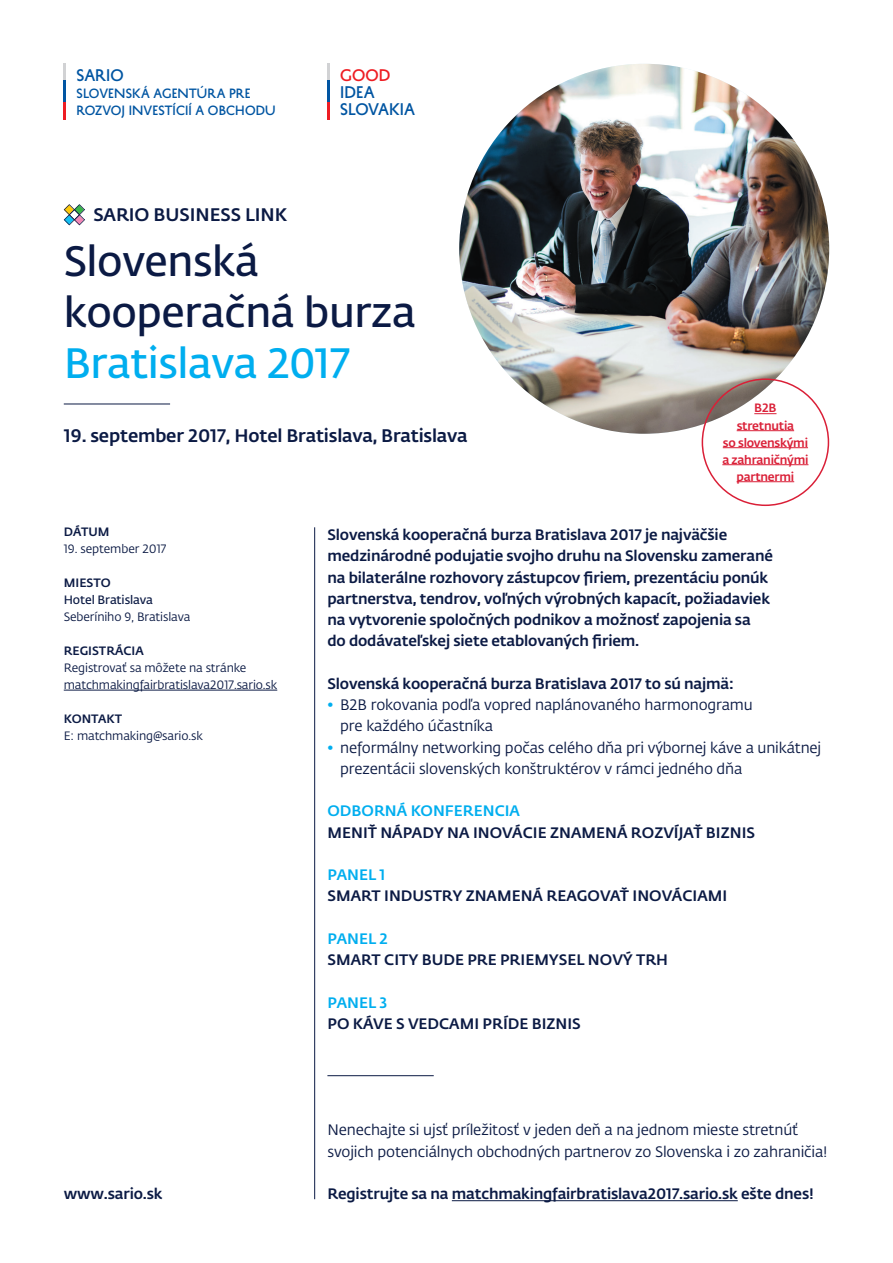
<style>
.page{position:relative;width:893px;height:1263px;background:#fff}
.page>*{position:absolute;margin:0;border:0;box-sizing:border-box;transform-origin:0 0}
.t1{font:600 42px/51px "Fedra Sans Pro";letter-spacing:-.01em;color:#0b1a44}
.t2{font:600 42px "Fedra Sans Pro";letter-spacing:-.01em;color:#00aeef}
.t3{font:500 18px "Fedra Sans Pro";color:#0b1a44}
.t4{font:500 15px/21.3px "Fedra Sans Pro";letter-spacing:-.01em;color:#0b1a44}
.t5{font:15px/21.3px "Fedra Sans Pro";letter-spacing:-.01em;color:#0b1a44}
.t6{font:500 15px "Fedra Sans Pro";color:#00aeef}
.t7{font:15px/17px "History Four";letter-spacing:.005em;color:#0155a2}
.t8{font:15px "History Four";color:#ee1d23}
.t9{font:12px/17px "Fedra Sans Pro";letter-spacing:-.01em;color:#0b1a44}
.t10{font:500 12px/17px "Fedra Sans Pro";letter-spacing:-.02em;color:#da1f37;text-align:center}
.t11{font:12px/17px "History Four";letter-spacing:.01em;color:#0155a2}
.t12{font:500 12px "Fedra Sans Pro";color:#0b1a44}
.t13{font:600 12px "Fedra Sans Pro";letter-spacing:-.01em;color:#0b1a44}
.s1{color:#00aeef}
</style>
<div class="page">
<img style="left:459px;top:64px;width:370px;height:370px;border-radius:185px">
<hr style="left:452px;top:1200px;width:286px;height:1px;background:#0b1a44">
<hr style="left:64px;top:690px;width:213px;height:1px;background:#0b1a44">
<hr style="left:314px;top:527px;width:1px;height:672px;background:#0b1a44">
<hr style="left:64px;top:404px;width:106px;height:1px;background:#0b1a44">
<hr style="left:327px;top:1075px;width:107px;height:1px;background:#0b1a44">
<svg style="left:64px;top:64px;width:2px;height:17px"></svg>
<svg style="left:64px;top:102px;width:2px;height:17px"></svg>
<hr style="left:64px;top:81px;width:2px;height:21px;background:#0155a2">
<hr style="left:327px;top:64px;width:3px;height:17px;background:#d1d2d4">
<hr style="left:327px;top:102px;width:3px;height:17px;background:#ee1d23">
<hr style="left:327px;top:81px;width:3px;height:21px;background:#0155a2">
<svg style="left:64px;top:204px;width:21px;height:21px"></svg>
<svg style="left:754px;top:413px;width:22px;height:1px"></svg>
<hr style="left:737px;top:430px;width:57px;height:1px;background:#da1f37">
<hr style="left:723px;top:447px;width:85px;height:1px;background:#da1f37">
<hr style="left:722px;top:464px;width:86px;height:1px;background:#da1f37">
<hr style="left:737px;top:481px;width:57px;height:1px;background:#da1f37">
<p class="t7" style="left:77px;top:67px;width:49px">SARIO</p>
<p class="t11" style="left:77px;top:85px;width:201px">SLOVENSKÁ AGENTÚRA PRE<br>ROZVOJ INVESTÍCIÍ A OBCHODU</p>
<p class="t3" style="left:94px;top:201px;width:195px">SARIO Business Link</p>
<p class="t8" style="left:340px;top:65px;width:14px">GOO</p>
<p class="t8" style="left:379px;top:65px;width:13px">D</p>
<p class="t7" style="left:340px;top:84px;width:68px">IDEA<br>SLOVAKIA</p>
<h1 class="t1" style="left:64px;top:234px;width:353px">Slovenská kooperačná burza</h1>
<h1 class="t2" style="left:64px;top:333px;width:288px">Bratislava 2017</h1>
<p class="t3" style="left:64px;top:422px;width:405px">19. september 2017, H otel Bratislava, Bratislava</p>
<p class="t10" style="left:722px;top:399px;width:88px">B2B<br>stretnutia<br>so slovenskými a zahraničnými partnermi</p>
<p class="t12" style="left:64px;top:522px;width:45px">Dátum</p>
<p class="t9" style="left:64px;top:540px;width:104px">19. september 2017</p>
<p class="t12" style="left:64px;top:573px;width:46px">Miesto</p>
<p class="t13" style="left:64px;top:591px;width:91px">Hotel Bratislava</p>
<p class="t9" style="left:64px;top:608px;width:128px">Seberíniho 9, Bratislava</p>
<p class="t12" style="left:64px;top:641px;width:81px">Registrácia</p>
<p class="t9" style="left:64px;top:659px;width:215px">Registrovať sa môžete na stránke matchmakingfairbratislava2017.sario.sk</p>
<p class="t12" style="left:64px;top:709px;width:60px">Ko ntakt</p>
<p class="t9" style="left:64px;top:727px;width:141px">E: matchmaking@sario.sk</p>
<p class="t4" style="left:327px;top:523px;width:447px">Slovenská kooperačná burza Bratislava 2017 je najväčšie medzinárodné podujatie svojho druhu na Slovensku zamerané na bilaterálne rozhovory zástupcov firiem, prezentáciu ponúk partnerstva, tendrov, voľných výrobných kapacít, požiadaviek na vytvorenie spoločných podnikov a možnosť zapojenia sa<br>do dodávateľskej siete etablovaných firiem.</p>
<p class="t4" style="left:327px;top:672px;width:408px">Slovenská kooperačná burza Bratislava 2017 to sú najmä:</p>
<p class="t5" style="left:340px;top:694px;width:414px;text-indent:-13px"><span class="s1">•</span> B2B rokovania podľa vopred naplánovaného harmonogramu pre každého účastníka</p>
<p class="t5" style="left:340px;top:736px;width:483px;text-indent:-13px"><span class="s1">•</span> neformálny networking počas celého dňa pri výbornej káve a unikátnej prezentácii slovenských konštruktérov v rámci jedného dňa</p>
<p class="t6" style="left:327px;top:800px;width:194px">Odborná konferencia</p>
<p class="t4" style="left:327px;top:821px;width:428px">Meniť nápady na inovácie znam ená rozvíjať biznis</p>
<p class="t6" style="left:327px;top:863px;width:59px">Panel 1</p>
<p class="t4" style="left:327px;top:885px;width:401px">Smart I ndustry znam ená reagovať inováciam i</p>
<p class="t6" style="left:327px;top:927px;width:62px">Panel 2</p>
<p class="t4" style="left:327px;top:948px;width:342px">Smart City bude pre priemysel nový trh</p>
<p class="t6" style="left:327px;top:991px;width:61px">Panel 3</p>
<p class="t4" style="left:327px;top:1012px;width:253px">Po káve s vedcam i príde biznis</p>
<p class="t5" style="left:327px;top:1119px;width:502px">Nenechajte si ujsť príležitosť v jeden deň a na jednom mieste stretnúť svojich potenciálnych obchodných partnerov zo Slovenska i zo zahraničia!</p>
<p class="t4" style="left:64px;top:1182px;width:100px">www.sario.sk</p>
<p class="t4" style="left:327px;top:1182px;width:488px">Registrujte sa na matchmakingfairbratislava2017.sario.sk ešte dnes!</p>
</div>
